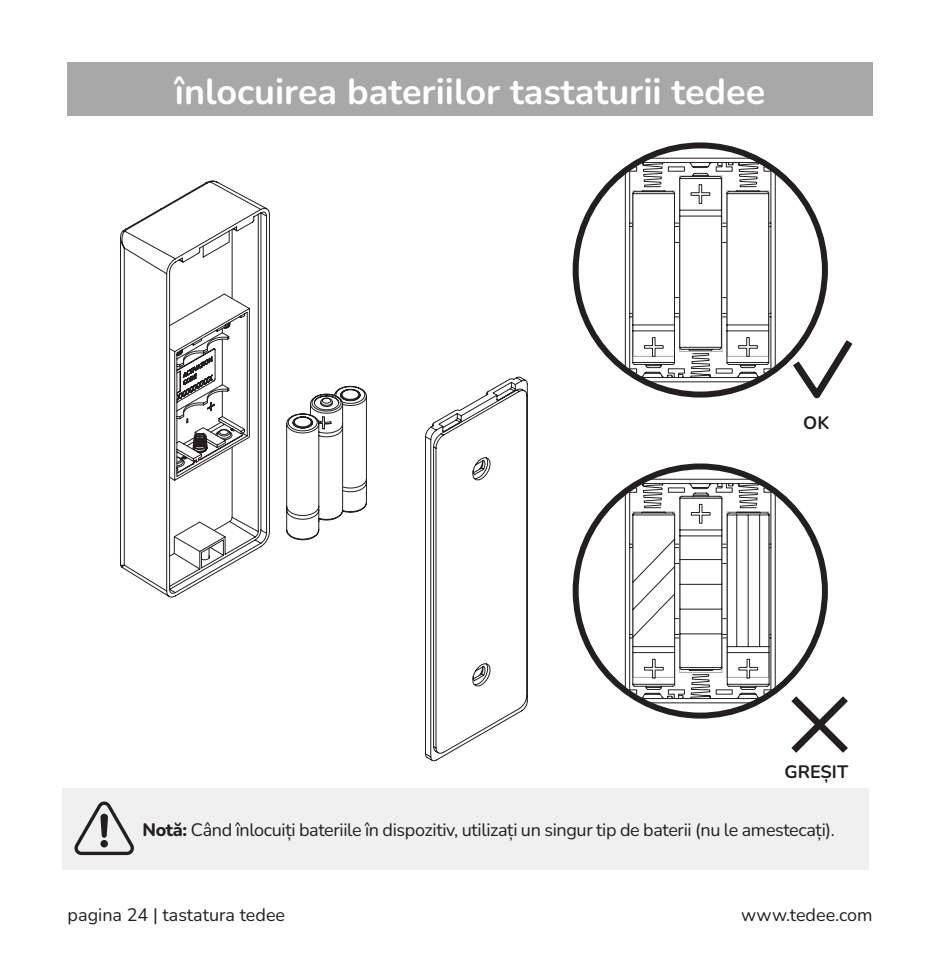
<style>
.page{position:relative;width:936px;height:978px;background:#fff}
.page>*{position:absolute;margin:0;border:0;box-sizing:border-box;transform-origin:0 0}
.bullets_kwadrat{font:700 36px "Nunito";color:#fff}
.t1{font:18px "Nunito";letter-spacing:-.02em;color:#231f20}
.t2{font:18px "Nunito";color:#231f20}
.t3{font:700 18px "Nunito";color:#231f20}
.s1{font-weight:800}
</style>
<div class="page">
<svg style="left:624px;top:158px;width:151px;height:224px"></svg>
<div style="left:572px;top:142px;width:255px;height:256px;border:6px solid #231f20;border-radius:50%"></div>
<svg style="left:624px;top:479px;width:151px;height:224px"></svg>
<div style="left:572px;top:463px;width:255px;height:256px;border:6px solid #231f20;border-radius:50%"></div>
<div style="left:62px;top:788px;width:806px;height:82px;background:#f0f0f0"></div>
<svg style="left:74px;top:801px;width:60px;height:54px"></svg>
<svg style="left:120px;top:180px;width:408px;height:581px"></svg>
<svg style="left:169px;top:229px;width:198px;height:330px"></svg>
<svg style="left:788px;top:335px;width:65px;height:64px"></svg>
<svg style="left:791px;top:696px;width:57px;height:57px"></svg>
<div style="left:67px;top:63px;width:805px;height:53px;background:#a8a8a8"></div>
<p class="bullets_kwadrat" style="left:175px;top:67px;width:591px">înlocuirea bateriilor tastaturii tedee</p>
<p class="t3" style="left:803px;top:410px;width:28px">OK</p>
<p class="t3" style="left:784px;top:759px;width:65px">GREȘIT</p>
<p class="t1" style="left:142px;top:817px;width:694px"><span class="s1">Notă:</span> Când înlocuiți bateriile în dispozitiv, utilizați un singur tip de baterii (nu le amestecați).</p>
<p class="t2" style="left:68px;top:903px;width:219px">pagina 24 | tastatura tedee</p>
<p class="t2" style="left:741px;top:903px;width:133px">www.tedee.com</p>
</div>
